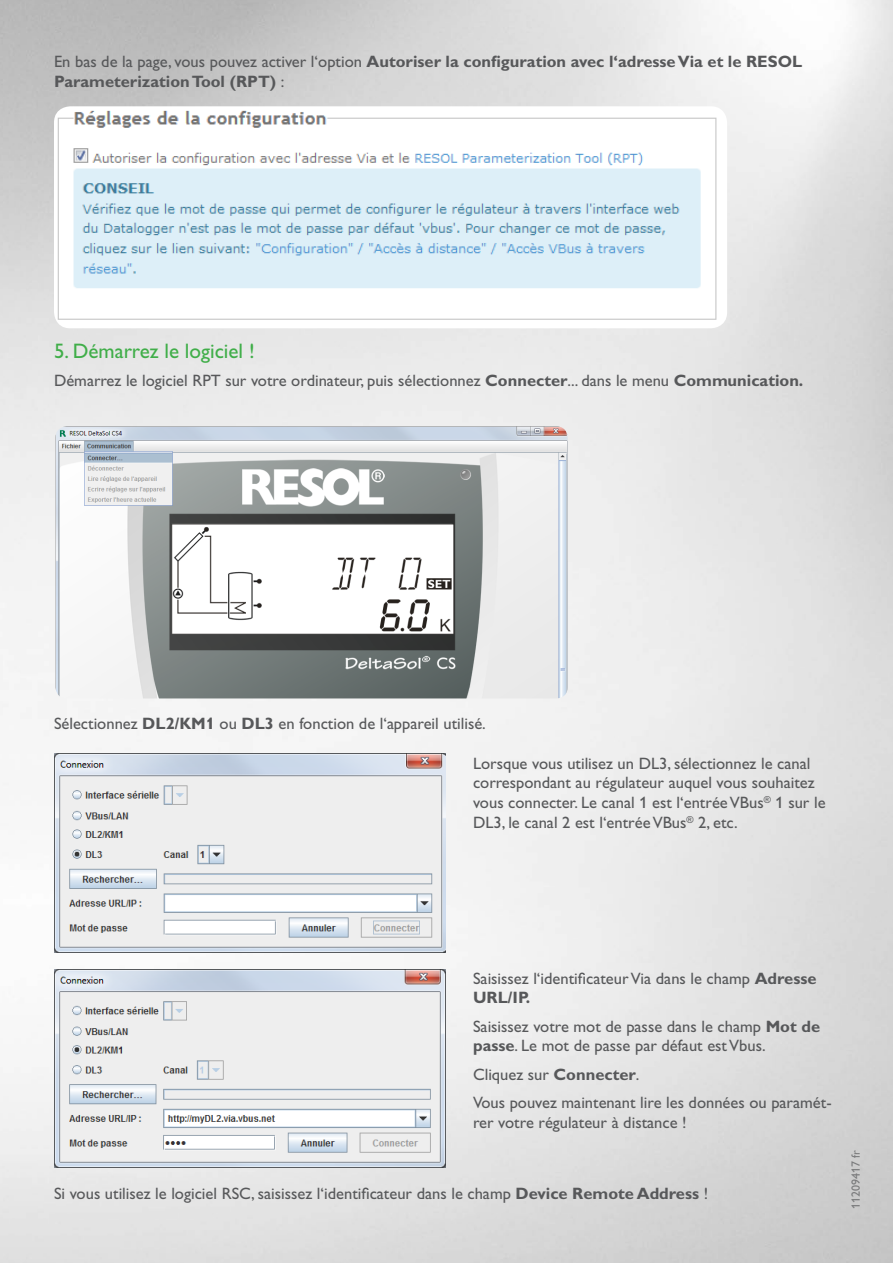
<style>
.page{position:relative;width:893px;height:1263px;background:#fff}
.page>*{position:absolute;margin:0;border:0;box-sizing:border-box;transform-origin:0 0}
.t1{font:21px "Gill Alt One";color:#40ae49}
.t2{font:16.5px/19.8px "Gill Alt One";color:#57585a}
.t3{font:700 16.5px/19.8px "Gill Alt One";color:#57585a}
.t4{font:12px "Gill Alt One";color:#57585a}
.s1{font-weight:400}
.s2{font-weight:700}
</style>
<div class="page">
<img style="left:0;top:0;width:893px;height:1263px">
<img style="left:54px;top:106px;width:673px;height:222px">
<img style="left:56px;top:426px;width:512px;height:272px">
<img style="left:54px;top:754px;width:391px;height:198px">
<img style="left:54px;top:969px;width:391px;height:198px">
<p class="t3" style="left:54px;top:51px;width:750px"><span class="s1">En bas de la page, vous pouvez activer l‘option</span> Autoriser la configuration avec l‘adresse Via et le RESOL<br>Parameterization Tool (RPT) <span class="s1">:</span></p>
<p class="t1" style="left:54px;top:339px;width:202px">5. Démarrez le logiciel !</p>
<p class="t2" style="left:54px;top:371px;width:751px">Démarrez le logiciel RPT sur votre ordinateur, puis sélectionnez <span class="s2">Connecter</span>... dans le menu <span class="s2">Communication.</span></p>
<p class="t2" style="left:54px;top:714px;width:433px">Sélectionnez <span class="s2">DL2/KM1</span> ou <span class="s2">DL3</span> en fonction de l‘appareil utilisé.</p>
<p class="t2" style="left:473px;top:753px;width:354px">Lorsque vous utilisez un DL3, sélectionnez le canal correspondant au régulateur auquel vous souhaitez vous connecter. Le canal 1 est l‘entrée VBus<sup>®</sup> 1 sur le DL3, le canal 2 est l‘entrée VBus<sup>®</sup> 2, etc.</p>
<p class="t2" style="left:473px;top:968px;width:345px">Saisissez l‘identificateur Via dans le champ <span class="s2">Adresse<br>URL/IP.</span></p>
<p class="t2" style="left:473px;top:1016px;width:349px">Saisissez votre mot de passe dans le champ <span class="s2">Mot de passe</span>. Le mot de passe par défaut est Vbus.</p>
<p class="t2" style="left:473px;top:1060px;width:360px;line-height:28.3px">Cliquez sur <span class="s2">Connecter</span>.<br>Vous pouvez maintenant lire les données ou paramét-</p>
<p class="t2" style="left:473px;top:1112px;width:215px">rer votre régulateur à distance !</p>
<p class="t2" style="left:54px;top:1183px;width:656px">Si vous utilisez le logiciel RSC, saisissez l‘identificateur dans le champ <span class="s2">Device Remote Address</span> !</p>
<p class="t4" style="left:849px;top:1209px;width:61px;rotate:-90deg">11209417 fr</p>
</div>
